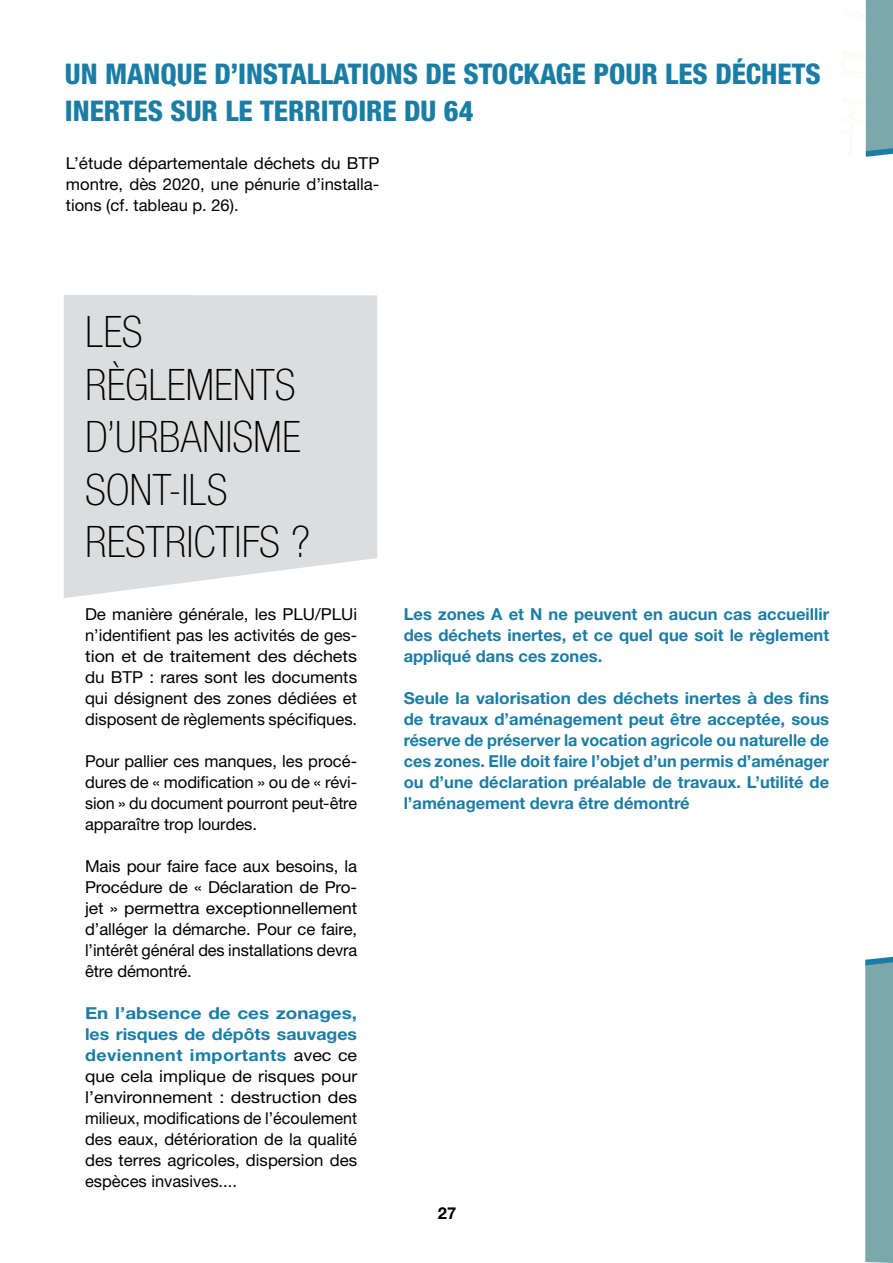
<style>
.page{position:relative;width:893px;height:1263px;background:#fff}
.page>*{position:absolute;margin:0;border:0;box-sizing:border-box;transform-origin:0 0}
.t1{font:100 condensed 43.5px/52.5px "Helvetica Neue LT Std";color:#000}
.t2{font:800 condensed 28.5px/36.8px "Helvetica Neue LT Std";color:#1a7da5}
.t3{font:16.5px/21px "Helvetica Neue LT Std";color:#000;text-align:justify}
.t4{font:700 16.5px/21px "Helvetica Neue LT Std";color:#1a7da5;text-align:justify;scale:1.04 1}
.t5{font:16.5px/21px "Helvetica Neue LT Std";color:#000;text-align:justify;scale:1.08 1}
.t6{font:700 16.5px/21px "Helvetica Neue LT Std";color:#1a7da5;text-align:justify}
.t7{font:700 16.5px "Helvetica Neue LT Std";color:#000}
.s1{font-weight:700;color:#1a7da5}
</style>
<div class="page">
<img style="left:842px;top:0;width:24px;height:157px">
<div style="left:866px;top:0;width:27px;height:157px;background:#7ca8ab"></div>
<svg style="left:865px;top:957px;width:28px;height:306px;background:#7da9ad"></svg>
<div style="left:64px;top:295px;width:313px;height:303px;background:#dcddde"></div>
<h2 class="t2" style="left:65px;top:55px;width:757px">UN MANQUE D’INSTALLATIONS DE STOCKAGE POUR LES DÉCHETS<br>INERTES SUR LE TERRITOIRE DU 64</h2>
<p class="t3" style="left:66px;top:152px;width:315px">L’étude départementale déchets du BTP montre, dès 2020, une pénurie d’installa&shy;tions (cf. tableau p. 26).</p>
<h1 class="t1" style="left:85px;top:305px;width:226px">LES<br>RÈGLEMENTS<br>D’URBANISME<br>SONT-ILS<br>RESTRICTIFS ?</h1>
<p class="t3" style="left:85px;top:604px;width:274px">De manière générale, les PLU/PLUi n’identifient pas les activités de ges&shy;tion et de traitement des déchets du BTP : rares sont les documents qui désignent des zones dédiées et disposent de règlements spécifiques.</p>
<p class="t3" style="left:85px;top:751px;width:274px">Pour pallier ces manques, les procé&shy;dures de « modification » ou de « révi&shy;sion » du document pourront peut-être apparaître trop lourdes.</p>
<p class="t3" style="left:85px;top:856px;width:274px">Mais pour faire face aux besoins, la Procédure de « Déclaration de Pro&shy;jet » permettra exceptionnellement d’alléger la démarche. Pour ce faire, l’intérêt général des installations devra être démontré.</p>
<p class="t5" style="left:85px;top:1003px;width:253px"><span class="s1">En l’absence de ces zonages, les risques de dépôts sauvages deviennent importants</span> avec ce que cela implique de risques pour l’environnement : destruction des milieux, modifications de l’écoulement des eaux, détérioration de la qualité des terres agricoles, dispersion des espèces invasives....</p>
<p class="t6" style="left:404px;top:604px;width:427px">Les zones A et N ne peuvent en aucun cas accueillir des déchets inertes, et ce quel que soit le règlement appliqué dans ces zones.</p>
<p class="t4" style="left:404px;top:688px;width:411px">Seule la valorisation des déchets inertes à des fins de travaux d’aménagement peut être acceptée, sous réserve de préserver la vocation agricole ou naturelle de ces zones. Elle doit faire l’objet d’un permis d’aménager ou d’une déclaration préalable de travaux. L’utilité de l’aménagement devra être démontré</p>
<p class="t7" style="left:438px;top:1203px;width:20px">27</p>
</div>
